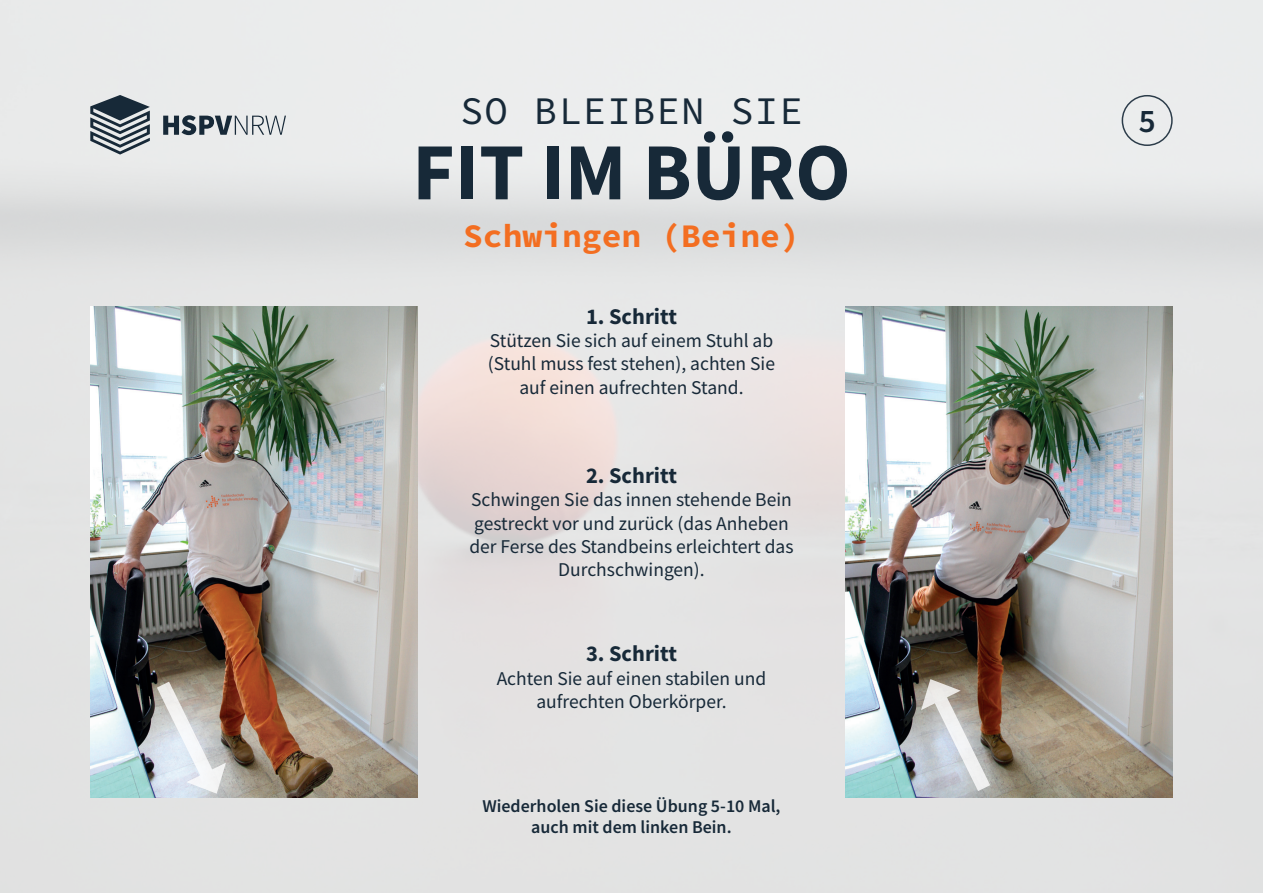
<style>
.page{position:relative;width:1263px;height:893px;background:#fff}
.page>*{position:absolute;margin:0;border:0;box-sizing:border-box;transform-origin:0 0}
.t1{font:700 81px "HSPV";color:#172938}
.t2{font:39px "HSPV Mono";letter-spacing:.03em;color:#172938}
.t3{font:700 33px "HSPV Mono";color:#f36e21}
.t4{font:600 33px "HSPV";color:#172938}
.t5{font:700 22.5px "HSPV";color:#172938}
.t6{font:19.5px/23.4px "HSPV";color:#172938;text-align:center}
.t7{font:600 18px/21.6px "HSPV";color:#172938;text-align:center}
</style>
<div class="page">
<img style="left:0;top:0;width:1263px;height:893px">
<div style="left:1122px;top:95px;width:51px;height:51px;border:2px solid #172938;border-radius:50%"></div>
<img style="left:845px;top:307px;width:328px;height:491px">
<img style="left:90px;top:307px;width:328px;height:491px">
<svg style="left:145px;top:677px;width:83px;height:119px;background:#bdbcbc"></svg>
<svg style="left:919px;top:677px;width:83px;height:119px;background:#aea5a1"></svg>
<svg style="left:163px;top:115px;width:123px;height:20px;background:#949da3"></svg>
<svg style="left:90px;top:95px;width:60px;height:60px;background:#828c93"></svg>
<h2 class="t2" style="left:460px;top:83px;width:344px">SO BLEIBEN SIE</h2>
<h1 class="t1" style="left:412px;top:118px;width:440px">FIT IM BÜRO</h1>
<h3 class="t3" style="left:463px;top:212px;width:338px">Schwingen (Beine)</h3>
<p class="t5" style="left:586px;top:301px;width:92px">1. Schritt</p>
<p class="t6" style="left:488px;top:329px;width:289px">Stützen Sie sich auf einem Stuhl ab (Stuhl muss fest stehen), achten Sie auf einen aufrechten Stand.</p>
<p class="t5" style="left:586px;top:460px;width:92px">2. Schritt</p>
<p class="t6" style="left:469px;top:488px;width:326px">Schwingen Sie das innen stehende Bein gestreckt vor und zurück (das Anheben der Ferse des Standbeins erleichtert das Durchschwingen).</p>
<p class="t5" style="left:586px;top:639px;width:92px">3. Schritt</p>
<p class="t6" style="left:497px;top:666px;width:271px">Achten Sie auf einen stabilen und aufrechten Oberkörper.</p>
<p class="t7" style="left:482px;top:795px;width:300px">Wiederholen Sie diese Übung 5-10 Mal, auch mit dem linken Bein.</p>
<h3 class="t4" style="left:1139px;top:99px;width:18px">5</h3>
</div>
